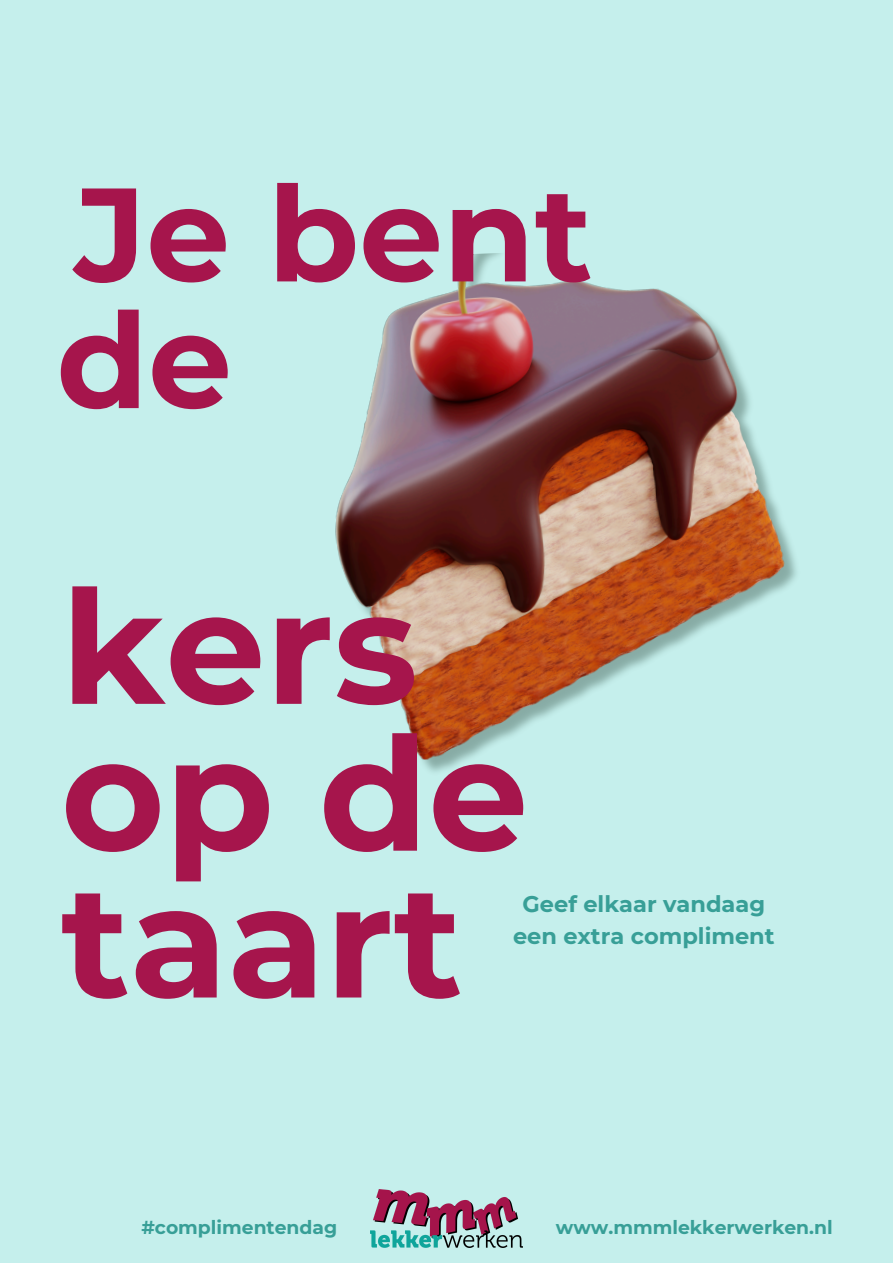
<style>
.page{position:relative;width:893px;height:1263px;background:#c5efec}
.page>*{position:absolute;margin:0;border:0;box-sizing:border-box;transform-origin:0 0}
.t1{font:700 158.32px/146.9px "Montserrat";color:#a6154c}
.t2{font:700 132.75px "Montserrat";color:#a6154c}
.t3{font:700 22.5px/31.5px "Montserrat";color:#389f97;text-align:center}
.t4{font:700 18.75px "Montserrat";color:#389f97}
</style>
<div class="page">
<img style="left:335px;top:253px;width:462px;height:519px">
<img style="left:370px;top:1190px;width:153px;height:57px">
<h2 class="t2" style="left:74px;top:153px;width:519px">Je bent</h2>
<p class="t2" style="left:56px;top:280px;width:177px">de</p>
<h2 class="t1" style="left:61px;top:574px;width:469px">kers op de taart</h2>
<h1 class="t3" style="left:513px;top:888px;width:263px">Geef elkaar vandaag een extra compliment</h1>
<h3 class="t4" style="left:141px;top:1215px;width:197px">#complimentendag</h3>
<p class="t4" style="left:556px;top:1215px;width:278px">www.mmmlekkerwerken.nl</p>
</div>
